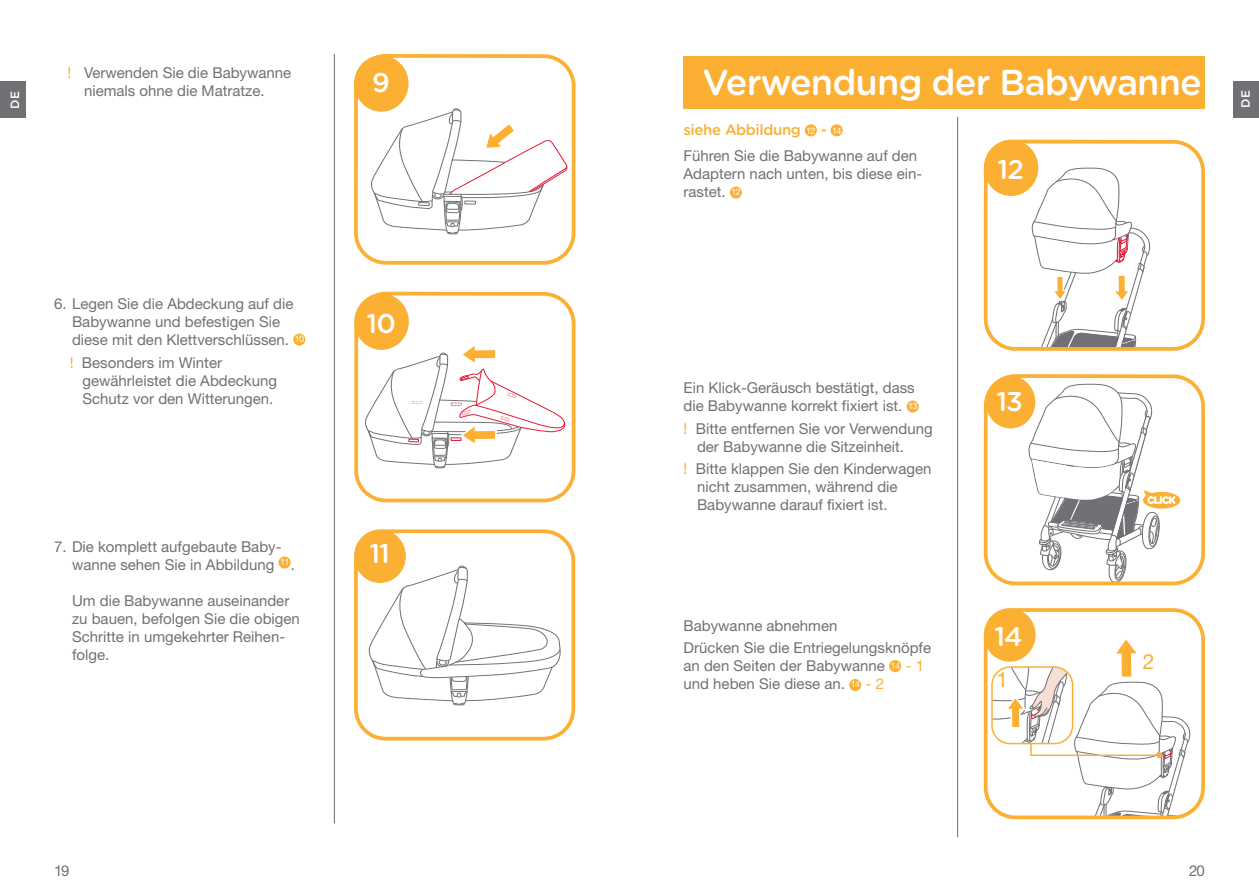
<style>
.page{position:relative;width:1259px;height:893px;background:#fff}
.page>*{position:absolute;margin:0;border:0;box-sizing:border-box;transform-origin:0 0}
.t1{font:500 36px "Gotham Rounded";letter-spacing:-.025em;color:#fff}
.t2{font:500 27px "Gotham Rounded";letter-spacing:-.035em;color:#fff}
.t3{font:21px "Helvetica Neue LT Std";color:#fbb033}
.t4{font:15px/18px "Helvetica Neue LT Std";color:#717074}
.t5{font:500 15px "Gotham Rounded";letter-spacing:-.025em;color:#fbb033}
.t6{font:500 12px "Gotham Rounded";color:#fff}
.s1{color:#fbb033}
.s2{font-family:"Helvetica Neue LT Std";font-weight:400;font-size:9px;color:#fff}
.s3{font-size:9px;color:#fff}
</style>
<div class="page">
<div style="left:0;top:82px;width:25px;height:36px;background:#717074"></div>
<div style="left:1233px;top:82px;width:26px;height:36px;background:#717074"></div>
<div style="left:354px;top:54px;width:221px;height:211px;border:4px solid #fbb033;border-radius:30px"></div>
<div style="left:354px;top:55px;width:54px;height:57px;background:#fbb033;border-radius:50%"></div>
<svg style="left:369px;top:108px;width:199px;height:127px"></svg>
<div style="left:354px;top:292px;width:221px;height:210px;border:4px solid #fbb033;border-radius:30px"></div>
<div style="left:354px;top:294px;width:55px;height:56px;background:#fbb033;border-radius:50%"></div>
<svg style="left:368px;top:566px;width:193px;height:140px"></svg>
<div style="left:354px;top:529px;width:221px;height:211px;border:4px solid #fbb033;border-radius:30px"></div>
<div style="left:354px;top:529px;width:52px;height:54px;background:#fbb033;border-radius:50%"></div>
<hr style="left:334px;top:54px;width:1px;height:769px;background:#717074">
<svg style="left:363px;top:341px;width:203px;height:128px"></svg>
<div style="left:983px;top:608px;width:222px;height:211px;border:4px solid #fbb033;border-radius:30px"></div>
<div style="left:983px;top:608px;width:52px;height:54px;background:#fbb033;border-radius:50%"></div>
<div style="left:983px;top:374px;width:222px;height:211px;border:4px solid #fbb033;border-radius:30px"></div>
<div style="left:985px;top:376px;width:50px;height:52px;background:#fbb033;border-radius:50%"></div>
<svg style="left:1027px;top:382px;width:154px;height:201px"></svg>
<svg style="left:992px;top:636px;width:200px;height:182px"></svg>
<div style="left:983px;top:140px;width:222px;height:211px;border:4px solid #fbb033;border-radius:30px"></div>
<div style="left:983px;top:140px;width:55px;height:56px;background:#fbb033;border-radius:50%"></div>
<hr style="left:957px;top:117px;width:1px;height:720px;background:#717074">
<svg style="left:1031px;top:166px;width:121px;height:184px"></svg>
<div style="left:293px;top:334px;width:12px;height:12px;background:#fbb033;border-radius:50%"></div>
<svg style="left:278px;top:556px;width:13px;height:13px"></svg>
<div style="left:683px;top:56px;width:522px;height:53px;background:#fbb033"></div>
<div style="left:889px;top:660px;width:12px;height:12px;background:#fbb033;border-radius:50%"></div>
<div style="left:849px;top:679px;width:12px;height:12px;background:#fbb033;border-radius:50%"></div>
<div style="left:906px;top:400px;width:12px;height:13px;background:#fbb033;border-radius:50%"></div>
<div style="left:805px;top:124px;width:12px;height:12px;background:#fbb033;border-radius:50%"></div>
<div style="left:830px;top:124px;width:12px;height:12px;background:#fbb033;border-radius:50%"></div>
<div style="left:730px;top:186px;width:12px;height:13px;background:#fbb033;border-radius:50%"></div>
<p class="t4" style="left:84px;top:64px;width:209px;text-indent:-16px"><span class="s1">!</span> Verwenden Sie die Babywanne niemals ohne die Matratze.</p>
<h1 class="t1" style="left:702px;top:57px;width:501px">Verwendung der Babywanne</h1>
<p class="t5" style="left:683px;top:119px;width:159px">siehe Abbildung <span class="s2">12</span> - <span class="s2">14</span></p>
<p class="t4" style="left:683px;top:147px;width:240px">Führen Sie die Babywanne auf den<br>Adaptern nach unten, bis diese ein&shy;rastet. <sup>12</sup></p>
<h2 class="t2" style="left:372px;top:63px;width:19px">9</h2>
<p class="t6" style="left:7px;top:108px;width:19px;rotate:-90deg">DE</p>
<p class="t6" style="left:1237px;top:108px;width:19px;rotate:-90deg">DE</p>
<h2 class="t2" style="left:997px;top:150px;width:28px">12</h2>
<p class="t4" style="left:72px;top:295px;width:234px;text-indent:-18px">6. Legen Sie die Abdeckung auf die<br>Babywanne und befestigen Sie diese mit den Klettverschlüssen. <sup>10</sup></p>
<p class="t4" style="left:82px;top:353px;width:196px;text-indent:-13px"><span class="s1">!</span> Besonders im Winter gewährleistet die Abdeckung<br>Schutz vor den Witterungen.</p>
<p class="t4" style="left:72px;top:537px;width:224px;text-indent:-18px">7. Die komplett aufgebaute Baby&shy;wanne sehen Sie in Abbildung <sup>11</sup> .</p>
<p class="t4" style="left:72px;top:591px;width:229px">Um die Babywanne auseinander zu bauen, befolgen Sie die obigen<br>Schritte in umgekehrter Reihen&shy;folge.</p>
<h2 class="t2" style="left:367px;top:304px;width:31px">10</h2>
<h2 class="t2" style="left:369px;top:534px;width:22px">11</h2>
<p class="t4" style="left:683px;top:379px;width:236px">Ein Klick-Geräusch bestätigt, dass die Babywanne korrekt fixiert ist. <sup>13</sup></p>
<p class="t4" style="left:697px;top:419px;width:237px;text-indent:-14px"><span class="s1">!</span> Bitte entfernen Sie vor Verwendung der Babywanne die Sitzeinheit.</p>
<p class="t4" style="left:697px;top:459px;width:236px;text-indent:-14px"><span class="s1">!</span> Bitte klappen Sie den Kinderwagen nicht zusammen, während die<br>Babywanne darauf fixiert ist.</p>
<p class="t4" style="left:683px;top:614px;width:249px;line-height:22.2px">Babywanne abnehmen<br>Drücken Sie die Entriegelungsknöpfe</p>
<p class="t4" style="left:683px;top:656px;width:242px">an den Seiten der Babywanne <sup>14</sup> <span class="s1">- 1 </span>und heben Sie diese an. <span class="s3">14</span> <span class="s1">- 2</span></p>
<h2 class="t2" style="left:996px;top:382px;width:28px">13</h2>
<h2 class="t2" style="left:994px;top:617px;width:30px">14</h2>
<h3 class="t3" style="left:996px;top:667px;width:13px">1</h3>
<h3 class="t3" style="left:1142px;top:649px;width:13px">2</h3>
<p class="t4" style="left:54px;top:861px;width:17px">19</p>
<p class="t4" style="left:1189px;top:861px;width:17px">20</p>
</div>
